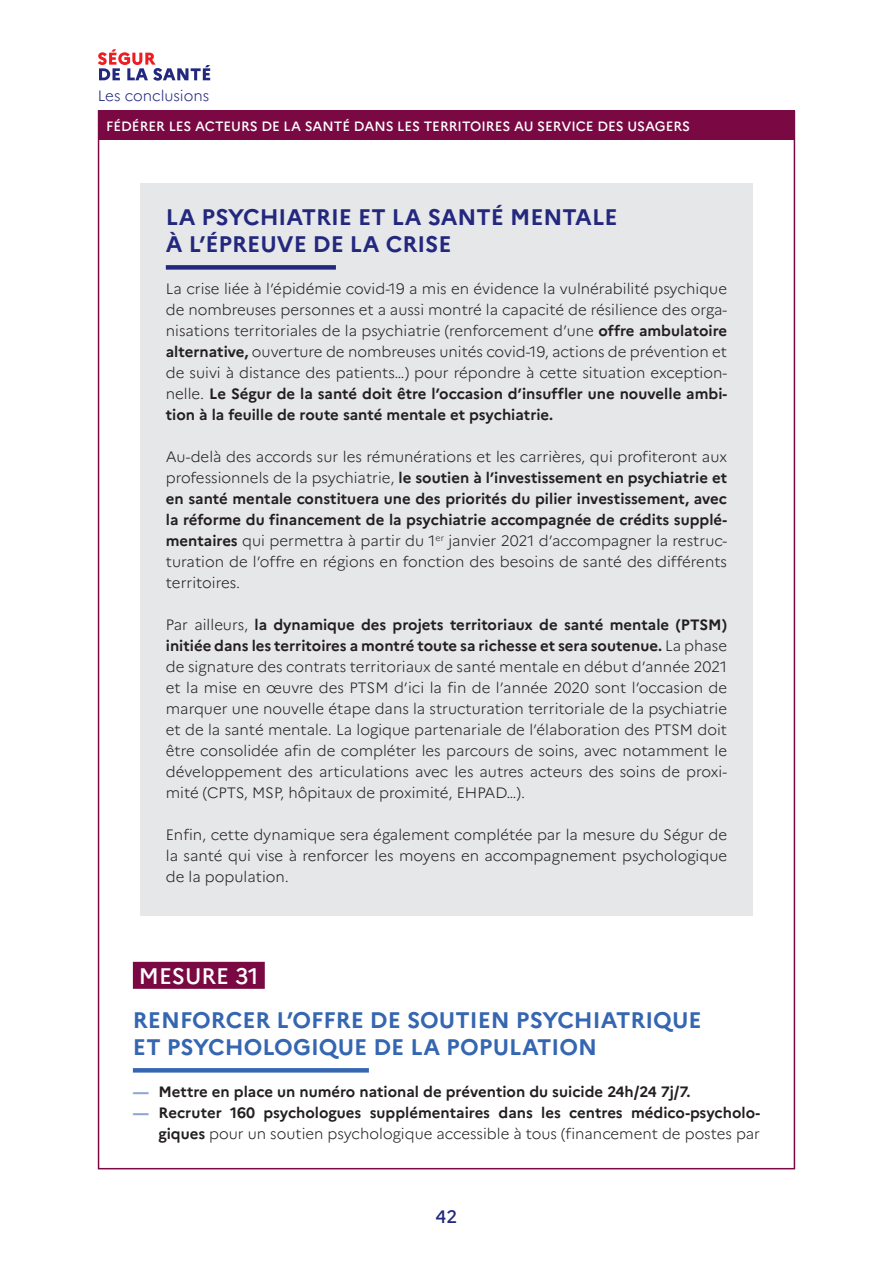
<style>
.page{position:relative;width:893px;height:1263px;background:#fff}
.page>*{position:absolute;margin:0;border:0;box-sizing:border-box;transform-origin:0 0}
.t1{font:700 22.5px/27px "Marianne";color:#3566b1}
.t2{font:700 22.5px/27px "Marianne";color:#23287e}
.t3{font:500 22.5px "Marianne";color:#fff}
.t4{font:500 18px "Marianne";color:#23287e}
.t5{font:300 15px/21px "Marianne";color:#231f20;text-align:justify}
.t6{font:700 15px/21px "Marianne";color:#231f20;text-align:right}
.t7{font:300 15px "Marianne";letter-spacing:-.005em;color:#23287e}
.t8{font:500 13.5px "Marianne";color:#fff}
.s1{font-weight:700}
.s2{font-weight:800;color:#8fa7ce}
.s3{font-weight:300}
</style>
<div class="page">
<div style="left:98px;top:111px;width:696px;height:29px;background:#7a0943"></div>
<svg style="left:98px;top:49px;width:112px;height:32px"></svg>
<div style="left:140px;top:183px;width:613px;height:732px;background:#e6e7e9"></div>
<div style="left:166px;top:265px;width:170px;height:5px;background:#23287e"></div>
<div style="left:133px;top:962px;width:132px;height:27px;background:#7a0943"></div>
<svg style="left:133px;top:1068px;width:236px;height:4px"></svg>
<p class="t7" style="left:98px;top:86px;width:113px">Les conclusions</p>
<p class="t8" style="left:106px;top:118px;width:585px">FÉDÉRER LES ACTEURS DE LA SANTÉ DANS LES TERRITOIRES AU SERVICE DES USAGERS</p>
<h1 class="t2" style="left:166px;top:204px;width:453px">LA PSYCHIATRIE ET LA SANTÉ MENTALE<br>À L’ÉPREUVE DE LA CRISE</h1>
<p class="t5" style="left:166px;top:278px;width:563px">La crise liée à l’épidémie covid-19 a mis en évidence la vulnérabilité psychique de nombreuses personnes et a aussi montré la capacité de résilience des orga&shy;nisations territoriales de la psychiatrie (renforcement d’une <span class="s1">offre ambulatoire alternative,</span> ouverture de nombreuses unités covid-19, actions de prévention et de suivi à distance des patients…) pour répondre à cette situation exception&shy;nelle. <span class="s1">Le Ségur de la santé doit être l’occasion d’insuffler une nouvelle ambi&shy;tion à la feuille de route santé mentale et psychiatrie.</span></p>
<p class="t5" style="left:166px;top:446px;width:563px">Au-delà des accords sur les rémunérations et les carrières, qui profiteront aux professionnels de la psychiatrie, <span class="s1">le soutien à l’investissement en psychiatrie et en santé mentale constituera une des priorités du pilier investissement, avec la réforme du financement de la psychiatrie accompagnée de crédits supplé&shy;mentaires</span> qui permettra à partir du 1<sup>er</sup> janvier 2021 d’accompagner la restruc&shy;turation de l’offre en régions en fonction des besoins de santé des différents territoires.</p>
<p class="t5" style="left:166px;top:614px;width:563px">Par ailleurs, <span class="s1">la dynamique des projets territoriaux de santé mentale (PTSM) initiée dans les territoires a montré toute sa richesse et sera soutenue.</span> La phase de signature des contrats territoriaux de santé mentale en début d’année 2021 et la mise en œuvre des PTSM d’ici la fin de l’année 2020 sont l’occasion de marquer une nouvelle étape dans la structuration territoriale de la psychiatrie et de la santé mentale. La logique partenariale de l’élaboration des PTSM doit être consolidée afin de compléter les parcours de soins, avec notamment le développement des articulations avec les autres acteurs des soins de proxi&shy;mité (CPTS, MSP, hôpitaux de proximité, EHPAD…).</p>
<p class="t5" style="left:166px;top:824px;width:563px">Enfin, cette dynamique sera également complétée par la mesure du Ségur de la santé qui vise à renforcer les moyens en accompagnement psychologique de la population.</p>
<h1 class="t3" style="left:139px;top:962px;width:121px">MESURE 31</h1>
<h1 class="t1" style="left:133px;top:1007px;width:570px">RENFORCER L’OFFRE DE SOUTIEN PSYCHIATRIQUE<br>ET PSYCHOLOGIQUE DE LA POPULATION</h1>
<p class="t6" style="left:133px;top:1081px;width:559px"><span class="s2">—</span> Mettre en place un numéro national de prévention du suicide 24h/24 7j/7.</p>
<p class="t6" style="left:133px;top:1102px;width:629px"><span class="s2">—</span> Recruter 160 psychologues supplémentaires dans les centres médico-psycholo&shy;giques <span class="s3">pour un soutien psychologique accessible à tous (financement de postes par</span></p>
<p class="t4" style="left:436px;top:1205px;width:23px">42</p>
</div>
